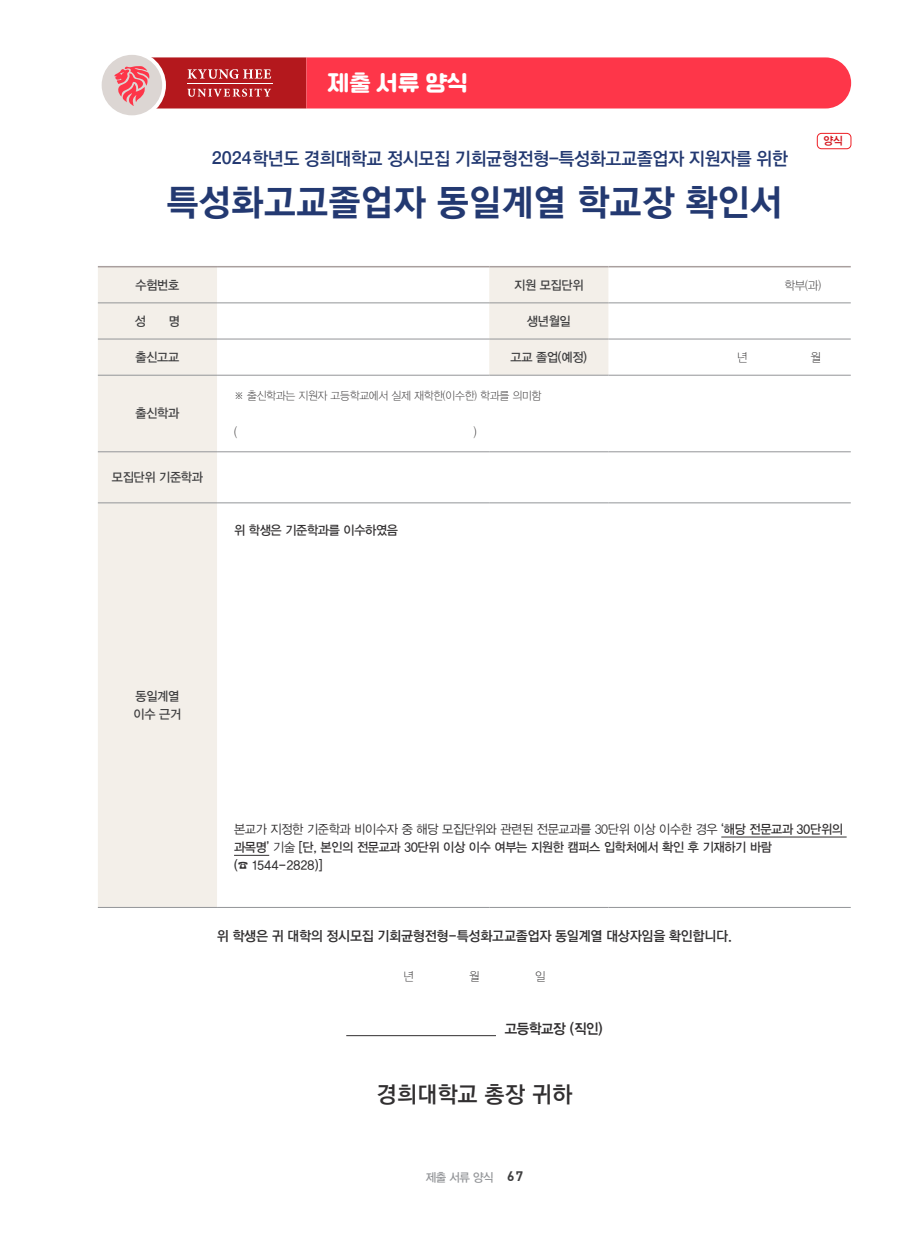
<style>
.page{position:relative;width:915px;height:1234px;background:#fff}
.page>*{position:absolute;margin:0;border:0;box-sizing:border-box;transform-origin:0 0}
.t1{font:36px "YDVYGO550";color:#233971}
.t2{font:22.5px "YDVYGO540";color:#312f30}
.장제목{font:22.5px "Cafe 24 Ssurround";color:#fff}
.t3{font:18px "YDVYGO540";letter-spacing:-.03em;color:#233971}
.표{font:14.25px "YDVYGO34";letter-spacing:-.025em;color:#312f30;scale:.95 1}
.표-2{font:13.5px "YDVYGO540";letter-spacing:-.025em;color:#312f30}
.표-보통_Grep삭제{font:12.75px/18.3px "YDVYGO13";letter-spacing:-.025em;color:#312f30;scale:.95 1}
.표-3{font:12.75px "YDVYGO13";letter-spacing:-.025em;color:#3e3e3f;scale:.95 1}
.표-L{font:12.75px "YDVYGO13";letter-spacing:-.025em;color:#312f30;scale:.95 1}
.표-L-2{font:12.75px "YDVYGO11";color:#312f30;scale:.95 1}
.표-4{font:12px "YDVYGO11";color:#312f30;scale:.95 1}
.t4{font:12px "YDVYGO33";color:#939598;scale:.95 1}
.표-L-3{font:11.25px "YDVYGO11";letter-spacing:-.025em;color:#312f30;scale:.95 1}
.t5{font:11.1px "YDVYGO14";color:#d2161e;scale:.95 1}
.s1{font-family:"Helvetica 65";font-weight:500}
.s2{font-family:"YDVYGO12"}
.s3{font-family:"Dinbol";font-size:13.5px;color:#3e3e3f}
</style>
<div class="page">
<hr style="left:346px;top:1035px;width:150px;height:1px;background:#312f30">
<svg style="left:98px;top:267px;width:510px;height:640px"></svg>
<hr style="left:98px;top:302px;width:119px;height:1px;background:#939598">
<hr style="left:217px;top:302px;width:272px;height:1px;background:#939598">
<hr style="left:489px;top:302px;width:119px;height:1px;background:#939598">
<hr style="left:608px;top:302px;width:242px;height:1px;background:#939598">
<hr style="left:98px;top:339px;width:119px;height:1px;background:#939598">
<hr style="left:217px;top:339px;width:272px;height:1px;background:#939598">
<hr style="left:489px;top:339px;width:119px;height:1px;background:#939598">
<hr style="left:608px;top:339px;width:242px;height:1px;background:#939598">
<hr style="left:98px;top:375px;width:119px;height:1px;background:#939598">
<hr style="left:98px;top:451px;width:119px;height:1px;background:#939598">
<hr style="left:98px;top:502px;width:119px;height:1px;background:#939598">
<hr style="left:98px;top:907px;width:119px;height:1px;background:#939598">
<hr style="left:217px;top:375px;width:272px;height:1px;background:#939598">
<hr style="left:489px;top:375px;width:119px;height:1px;background:#939598">
<hr style="left:608px;top:375px;width:242px;height:1px;background:#939598">
<hr style="left:217px;top:451px;width:272px;height:1px;background:#939598">
<hr style="left:489px;top:451px;width:119px;height:1px;background:#939598">
<hr style="left:608px;top:451px;width:242px;height:1px;background:#939598">
<hr style="left:217px;top:502px;width:272px;height:1px;background:#939598">
<hr style="left:489px;top:502px;width:119px;height:1px;background:#939598">
<hr style="left:608px;top:502px;width:242px;height:1px;background:#939598">
<hr style="left:217px;top:907px;width:272px;height:1px;background:#939598">
<hr style="left:489px;top:907px;width:119px;height:1px;background:#939598">
<hr style="left:608px;top:907px;width:242px;height:1px;background:#939598">
<hr style="left:98px;top:266px;width:119px;height:1px;background:#a99f9e">
<hr style="left:217px;top:266px;width:272px;height:1px;background:#a99f9e">
<hr style="left:489px;top:266px;width:119px;height:1px;background:#a99f9e">
<hr style="left:608px;top:266px;width:242px;height:1px;background:#a99f9e">
<hr style="left:721px;top:836px;width:125px;height:1px;background:#312f30">
<hr style="left:234px;top:854px;width:35px;height:1px;background:#312f30">
<div style="left:102px;top:55px;width:60px;height:60px;background:#dcd6d3;border-radius:50%"></div>
<svg style="left:106px;top:57px;width:744px;height:51px;background:#ef3f4e"></svg>
<div style="left:816px;top:133px;width:34px;height:16px;border:1px solid #ee1d23;border-radius:4px"></div>
<p class="장제목" style="left:327px;top:72px;width:143px">제출 서류 양식</p>
<p class="t3" style="left:212px;top:147px;width:577px"><span class="s1">2024</span>학년도 경희대학교 정시모집 기회균형전형-특성화고교졸업자 지원자를 위한</p>
<p class="t1" style="left:166px;top:178px;width:617px">특성화고교졸업자 동일계열 학교장 확인서</p>
<p class="t5" style="left:823px;top:134px;width:22px">양식</p>
<p class="표-3" style="left:135px;top:276px;width:47px">수험번호</p>
<p class="표-3" style="left:514px;top:276px;width:74px">지원 모집단위</p>
<p class="표-4" style="left:784px;top:277px;width:40px">학부(과)</p>
<p class="표-3" style="left:135px;top:312px;width:13px">성</p>
<p class="표-3" style="left:169px;top:312px;width:13px">명</p>
<p class="표-3" style="left:527px;top:312px;width:47px">생년월일</p>
<p class="표-3" style="left:135px;top:348px;width:47px">출신고교</p>
<p class="표-3" style="left:510px;top:348px;width:82px">고교 졸업(예정)</p>
<p class="표-4" style="left:737px;top:349px;width:13px">년</p>
<p class="표-4" style="left:810px;top:349px;width:13px">월</p>
<p class="표-3" style="left:135px;top:405px;width:47px">출신학과</p>
<p class="표-3" style="left:112px;top:468px;width:97px">모집단위 기준학과</p>
<p class="표-L-3" style="left:234px;top:388px;width:325px">※ 출신학과는 지원자 고등학교에서 실제 재학한(이수한) 학과를 의미함</p>
<p class="표-L-2" style="left:234px;top:423px;width:5px">(</p>
<p class="표-L-2" style="left:473px;top:423px;width:5px">)</p>
<p class="표-L" style="left:234px;top:522px;width:174px">위 학생은 기준학과를 이수하였음</p>
<p class="표-3" style="left:135px;top:687px;width:47px">동일계열</p>
<p class="표-3" style="left:134px;top:705px;width:52px">이수 근거</p>
<p class="표-보통_Grep삭제" style="left:234px;top:818px;width:642px"><span class="s2">본교가 지정한 기준학과 비이수자 중 해당 모집단위와 관련된 전문교과를 30단위 이상 이수한 경우</span> ‘해당 전문교과 30단위의 과목명’ <span class="s2">기술</span> [단, 본인의 전문교과 30단위 이상 이수 여부는 지원한 캠퍼스 입학처에서 확인 후 기재하기 바람<br>(☎ 1544-2828)]</p>
<p class="표-2" style="left:217px;top:926px;width:516px">위 학생은 귀 대학의 정시모집 기회균형전형-특성화고교졸업자 동일계열 대상자임을 확인합니다.</p>
<p class="표-4" style="left:403px;top:968px;width:13px">년</p>
<p class="표-4" style="left:469px;top:968px;width:13px">월</p>
<p class="표-4" style="left:535px;top:968px;width:13px">일</p>
<p class="표" style="left:504px;top:1018px;width:105px">고등학교장 (직인)</p>
<p class="t2" style="left:376px;top:1078px;width:197px">경희대학교 총장 귀하</p>
<p class="t4" style="left:425px;top:1168px;width:104px">제출 서류 양식 <span class="s3">67</span></p>
</div>
